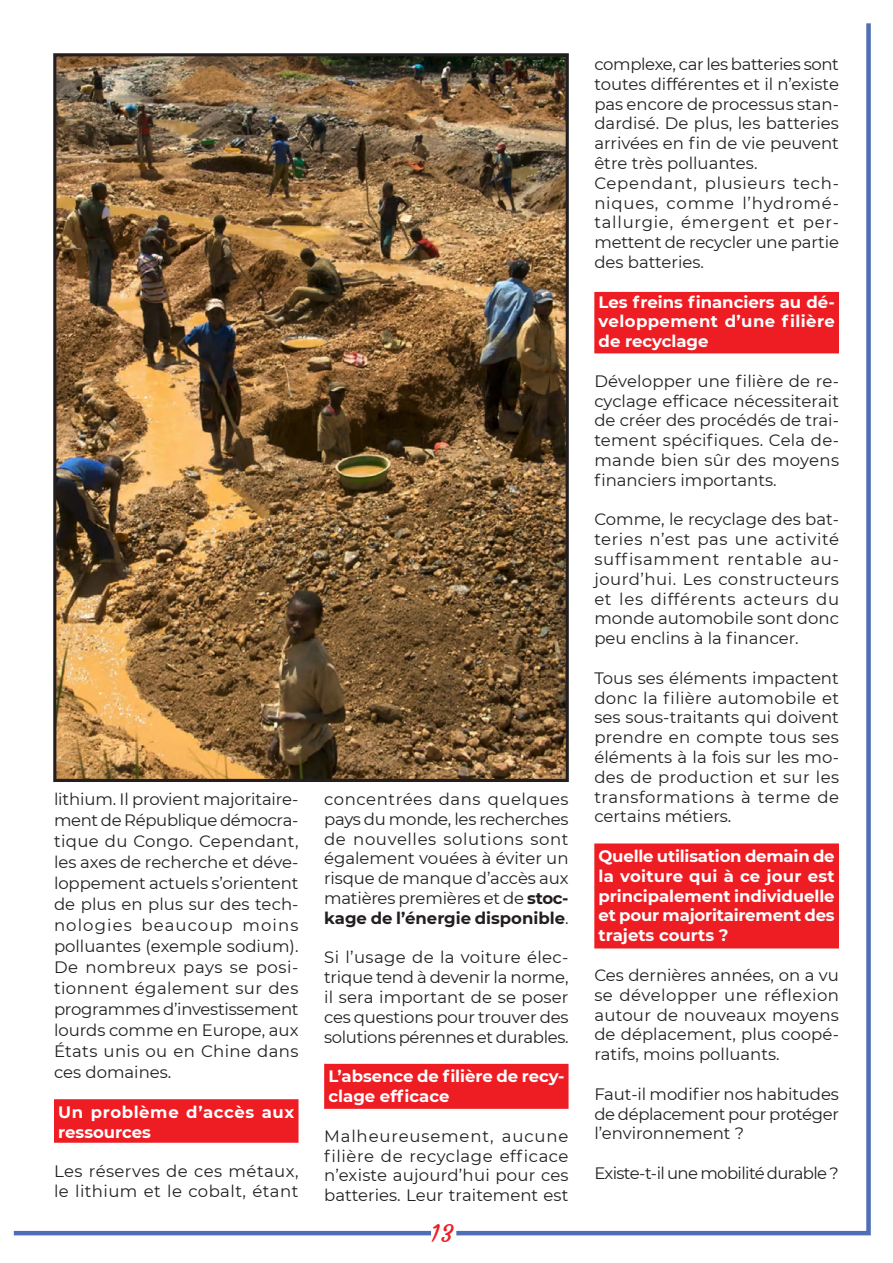
<style>
.page{position:relative;width:893px;height:1263px;background:#fff}
.page>*{position:absolute;margin:0;border:0;box-sizing:border-box;transform-origin:0 0}
.t1{font:24px "Courgette";color:#ee1d23}
.t2{font:16.5px/19.8px "Montserrat";color:#231f20;text-align:justify}
.t3{font:700 16.5px/19.8px "Montserrat";color:#fff;text-align:justify}
.t4{font:16.5px/19.8px "Montserrat";letter-spacing:.025em;color:#231f20}
.t5{font:700 16.5px/19.8px "Montserrat";letter-spacing:.03em;color:#fff}
.t6{font:16.5px "Montserrat";letter-spacing:-.04em;color:#231f20}
.s1{font-weight:700}
</style>
<div class="page">
<hr style="left:14px;top:1231px;width:417px;height:4px;background:#506eb5">
<svg style="left:452px;top:23px;width:419px;height:1213px"></svg>
<div style="left:54px;top:1099px;width:244px;height:44px;background:#ee1d23"></div>
<div style="left:324px;top:1064px;width:245px;height:45px;background:#ee1d23"></div>
<div style="left:594px;top:292px;width:245px;height:61px;background:#ee1d23"></div>
<div style="left:594px;top:843px;width:245px;height:105px;background:#ee1d23"></div>
<img style="left:57px;top:57px;width:508px;height:721px">
<div style="left:53px;top:53px;width:516px;height:729px;border:3px solid #231f20"></div>
<p class="t2" style="left:54px;top:788px;width:246px;line-height:21px">lithium. Il provient majoritaire&shy;ment de République démocra&shy;tique du Congo. Cependant, les axes de recherche et déve&shy;loppement actuels s’orientent de plus en plus sur des tech&shy;nologies beaucoup moins polluantes (exemple sodium).<br>De nombreux pays se posi&shy;tionnent également sur des programmes d’investissement lourds comme en Europe, aux États unis ou en Chine dans ces domaines.</p>
<p class="t5" style="left:58px;top:1101px;width:238px">Un problème d’accès aux ressources</p>
<p class="t4" style="left:54px;top:1161px;width:246px">Les réserves de ces métaux, le lithium et le cobalt, étant</p>
<p class="t2" style="left:324px;top:789px;width:246px">concentrées dans quelques pays du monde, les recherches de nouvelles solutions sont également vouées à éviter un risque de manque d’accès aux matières premières et de <span class="s1">stoc&shy;kage de l’énergie disponible</span>.</p>
<p class="t2" style="left:324px;top:947px;width:246px">Si l’usage de la voiture élec&shy;trique tend à devenir la norme, il sera important de se poser ces questions pour trouver des solutions pérennes et durables.</p>
<p class="t3" style="left:328px;top:1066px;width:238px">L’absence de filière de recy&shy;clage efficace</p>
<p class="t2" style="left:324px;top:1125px;width:246px">Malheureusement, aucune filière de recyclage efficace n’existe aujourd’hui pour ces batteries. Leur traitement est</p>
<h1 class="t1" style="left:430px;top:1219px;width:25px">13</h1>
<p class="t2" style="left:594px;top:54px;width:246px;text-align:left">complexe, car les batteries sont toutes différentes et il n’existe pas encore de processus stan&shy;dardisé. De plus, les batteries arrivées en fin de vie peuvent être très polluantes.<br>Cependant, plusieurs tech&shy;niques, comme l’hydromé&shy;tallurgie, émergent et per&shy;mettent de recycler une partie des batteries.</p>
<p class="t3" style="left:599px;top:291px;width:238px">Les freins financiers au dé&shy;veloppement d’une filière de recyclage</p>
<p class="t2" style="left:594px;top:370px;width:246px">Développer une filière de re&shy;cyclage efficace nécessiterait de créer des procédés de trai&shy;tement spécifiques. Cela de&shy;mande bien sûr des moyens financiers importants.</p>
<p class="t2" style="left:594px;top:509px;width:246px">Comme, le recyclage des bat&shy;teries n’est pas une activité suffisamment rentable au&shy;jourd’hui. Les constructeurs et les différents acteurs du monde automobile sont donc peu enclins à la financer.</p>
<p class="t2" style="left:594px;top:667px;width:246px">Tous ses éléments impactent donc la filière automobile et ses sous-traitants qui doivent prendre en compte tous ses éléments à la fois sur les mo&shy;des de production et sur les transformations à terme de certains métiers.</p>
<p class="t3" style="left:599px;top:845px;width:238px">Quelle utilisation demain de la voiture qui à ce jour est principalement individuelle et pour majoritairement des trajets courts ?</p>
<p class="t2" style="left:594px;top:964px;width:246px">Ces dernières années, on a vu se développer une réflexion autour de nouveaux moyens de déplacement, plus coopé&shy;ratifs, moins polluants.</p>
<p class="t2" style="left:594px;top:1083px;width:246px">Faut-il modifier nos habitudes de déplacement pour protéger l’environnement ?</p>
<p class="t6" style="left:594px;top:1162px;width:246px">Existe-t-il une mobilité durable ?</p>
</div>
